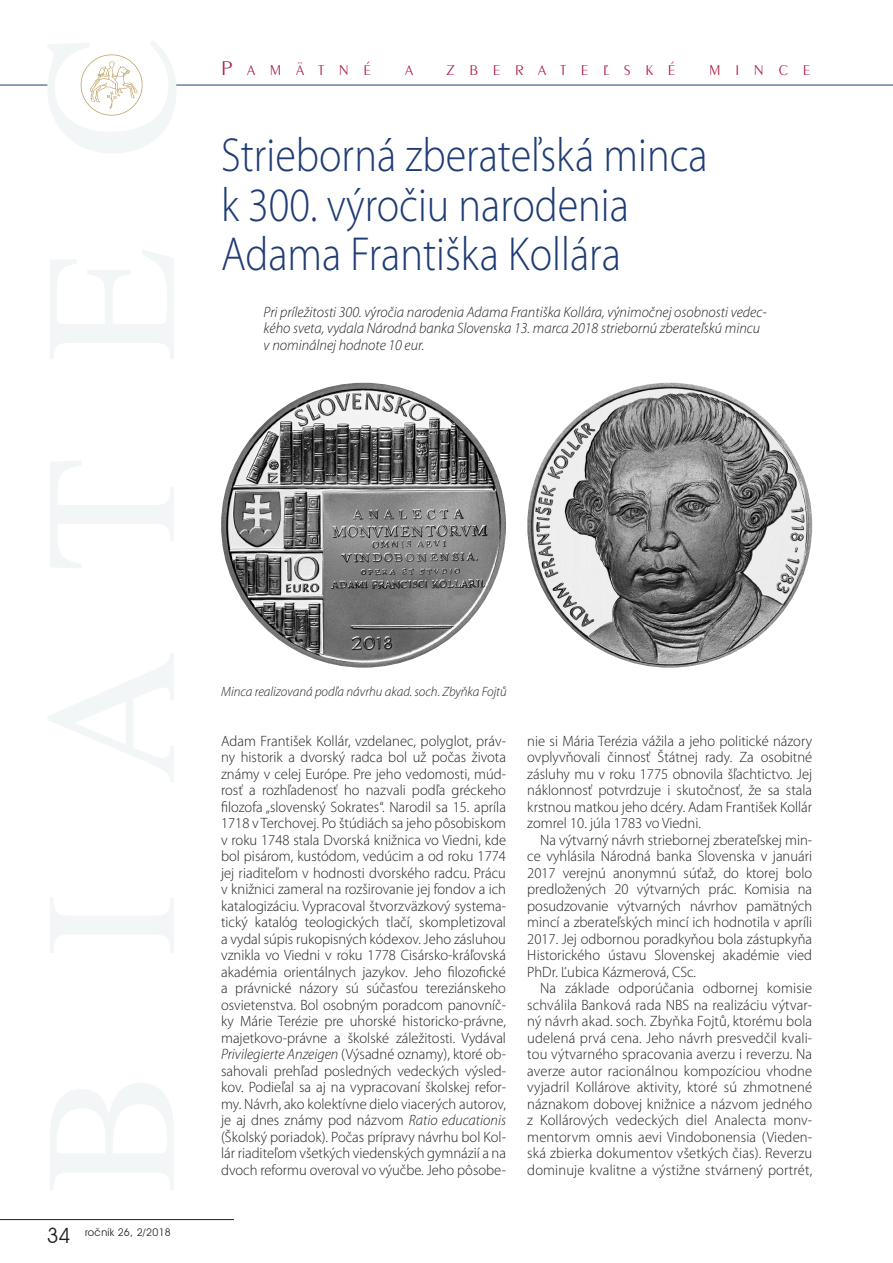
<style>
.page{position:relative;width:893px;height:1263px;background:#fff}
.page>*{position:absolute;margin:0;border:0;box-sizing:border-box;transform-origin:0 0}
.Nadpis_1{font:300 48px/49.5px "Myriad Pro";color:#1f3c75;scale:.88 1}
.body_text{font:300 15px/16.5px "Myriad Pro";color:#231f20;text-align:justify}
.abstrakt_SK{font:italic 300 15px/16.5px "Myriad Pro";color:#231f20}
.t1{font:15px "Exotc 350 Lt BTCE Light";letter-spacing:.98em;color:#af1d43}
.popiska_OBR{font:italic 300 13.5px "Myriad Pro";color:#231f20}
.t2{font:10.5px "Avant Garde IT Cby BT";letter-spacing:.03em;color:#231f20}
.s1{font-size:21px}
.s2{font-style:italic}
</style>
<div class="page">
<hr style="left:0;top:85px;width:893px;height:1px;background:#1f3c75">
<div style="left:48px;top:55px;width:128px;height:60px;background:#fff;border-radius:50%"></div>
<img style="left:80px;top:54px;width:63px;height:62px">
<hr style="left:0;top:1219px;width:234px;height:1px;background:#231f20">
<img style="left:221px;top:383px;width:285px;height:285px;border-radius:142px">
<img style="left:527px;top:383px;width:285px;height:285px;border-radius:142px">
<p class="t1" style="left:221px;top:60px;width:152px"><span class="s1">P</span>AMÄTNÉ</p>
<p class="t1" style="left:405px;top:60px;width:9px">A</p>
<p class="t1" style="left:447px;top:60px;width:143px">ZBERATE</p>
<p class="t1" style="left:624px;top:60px;width:53px">SKÉ</p>
<p class="t1" style="left:709px;top:60px;width:103px">MINCE</p>
<p class="Nadpis_1" style="left:221px;top:131px;width:554px">Strieborná zberateľská minca</p>
<p class="Nadpis_1" style="left:221px;top:181px;width:465px">k 300. výročiu narodenia<br>Adama Františka Kollára</p>
<p class="abstrakt_SK" style="left:264px;top:304px;width:505px">Pri príležitosti 300. výročia narodenia Adama Františka Kollára, výnimočnej osobnosti vedec&shy;kého sveta, vydala Národná banka Slovenska 13. marca 2018 striebornú zberateľskú mincu v nominálnej hodnote 10 eur.</p>
<p class="t2" style="left:47px;top:1226px;width:126px"><span class="s1">34</span> ročník 26, 2/2018</p>
<p class="popiska_OBR" style="left:221px;top:684px;width:287px">Minca realizovaná podľa návrhu akad. soch. Zbyňka Fojtů</p>
<p class="body_text" style="left:221px;top:733px;width:286px">Adam František Kollár, vzdelanec, polyglot, práv&shy;ny historik a dvorský radca bol už počas života známy v celej Európe. Pre jeho vedomosti, múd&shy;rosť a rozhľadenosť ho nazvali podľa gréckeho filozofa „slovenský Sokrates“. Narodil sa 15. apríla 1718 v Terchovej. Po štúdiách sa jeho pôsobiskom v roku 1748 stala Dvorská knižnica vo Viedni, kde bol pisárom, kustódom, vedúcim a od roku 1774 jej riaditeľom v hodnosti dvorského radcu. Prácu v knižnici zameral na rozširovanie jej fondov a ich katalogizáciu. Vypracoval štvorzväzkový systema&shy;tický katalóg teologických tlačí, skompletizoval a vydal súpis rukopisných kódexov. Jeho zásluhou vznikla vo Viedni v roku 1778 Cisársko-kráľovská akadémia orientálnych jazykov. Jeho filozofické a právnické názory sú súčasťou tereziánskeho osvietenstva. Bol osobným poradcom panovníč&shy;ky Márie Terézie pre uhorské historicko-právne, majetkovo-právne a školské záležitosti. Vydával <span class="s2">Privilegierte Anzeigen</span> (Výsadné oznamy), ktoré ob&shy;sahovali prehľad posledných vedeckých výsled&shy;kov. Podieľal sa aj na vypracovaní školskej refor&shy;my. Návrh, ako kolektívne dielo viacerých autorov, je aj dnes známy pod názvom <span class="s2">Ratio educationis </span>(Školský poriadok). Počas prípravy návrhu bol Kol&shy;lár riaditeľom všetkých viedenských gymnázií a na dvoch reformu overoval vo výučbe. Jeho pôsobe-</p>
<p class="body_text" style="left:527px;top:733px;width:286px">nie si Mária Terézia vážila a jeho politické názory ovplyvňovali činnosť Štátnej rady. Za osobitné zásluhy mu v roku 1775 obnovila šľachtictvo. Jej náklonnosť potvrdzuje i skutočnosť, že sa stala krstnou matkou jeho dcéry. Adam František Kollár zomrel 10. júla 1783 vo Viedni.</p>
<p class="body_text" style="left:527px;top:832px;width:286px;text-indent:13px">Na výtvarný návrh striebornej zberateľskej min&shy;ce vyhlásila Národná banka Slovenska v januári 2017 verejnú anonymnú súťaž, do ktorej bolo predložených 20 výtvarných prác. Komisia na posudzovanie výtvarných návrhov pamätných mincí a zberateľských mincí ich hodnotila v apríli 2017. Jej odbornou poradkyňou bola zástupkyňa Historického ústavu Slovenskej akadémie vied PhDr. Ľubica Kázmerová, CSc.</p>
<p class="body_text" style="left:527px;top:980px;width:286px;text-indent:13px">Na základe odporúčania odbornej komisie schválila Banková rada NBS na realizáciu výtvar&shy;ný návrh akad. soch. Zbyňka Fojtů, ktorému bola udelená prvá cena. Jeho návrh presvedčil kvali&shy;tou výtvarného spracovania averzu i reverzu. Na averze autor racionálnou kompozíciou vhodne vyjadril Kollárove aktivity, ktoré sú zhmotnené náznakom dobovej knižnice a názvom jedného z Kollárových vedeckých diel Analecta monv&shy;mentorvm omnis aevi Vindobonensia (Vieden&shy;ská zbierka dokumentov všetkých čias). Reverzu dominuje kvalitne a výstižne stvárnený portrét,</p>
</div>
